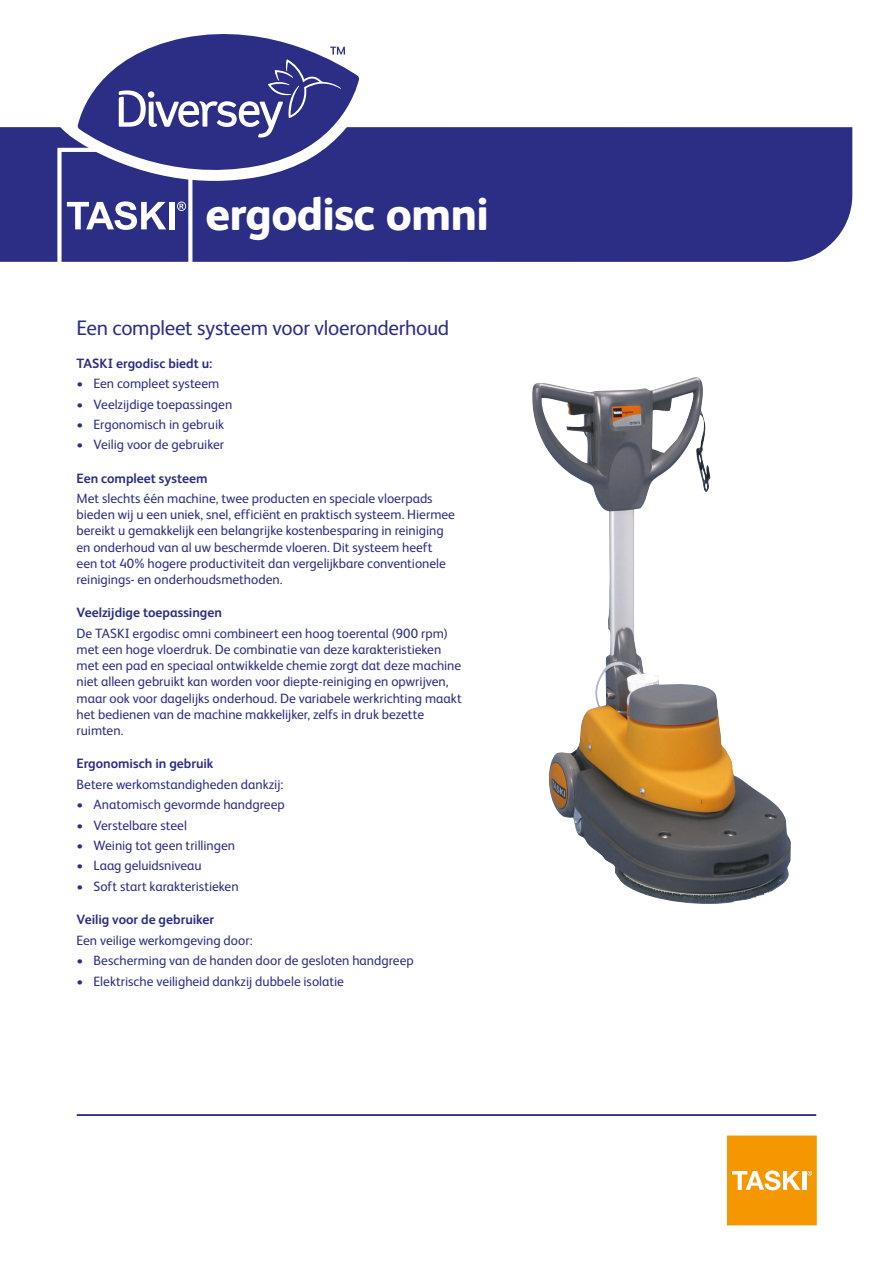
<style>
.page{position:relative;width:893px;height:1263px;background:#fff}
.page>*{position:absolute;margin:0;border:0;box-sizing:border-box;transform-origin:0 0}
.t1{font:800 46.5px "FS Albert Pro";letter-spacing:-.02em;color:#fff}
.Product_Description{font:21px "FS Albert Pro";letter-spacing:-.015em;color:#2c2d85}
.Maintext{font:13.5px/16.2px "FS Albert Pro";color:#2c2d85}
.Subheads{font:700 13.5px "FS Albert Pro";color:#2c2d85}
</style>
<div class="page">
<div style="left:0;top:127px;width:852px;height:135px;background:#2c2d85"></div>
<svg style="left:727px;top:1135px;width:90px;height:90px;background:#f5a018"></svg>
<svg style="left:57px;top:148px;width:135px;height:114px;background:#53549b"></svg>
<div style="left:169px;top:202px;width:6px;height:27px;background:#fff"></div>
<hr style="left:77px;top:1114px;width:739px;height:2px;background:#2c2d85">
<img style="left:532px;top:377px;width:259px;height:527px">
<svg style="left:58px;top:78px;width:316px;height:103px"></svg>
<svg style="left:78px;top:34px;width:281px;height:148px;fill:#2c2d85"></svg>
<svg style="left:119px;top:47px;width:226px;height:91px;background:#4f5099"></svg>
<p class="t1" style="left:205px;top:177px;width:285px">ergodisc omni</p>
<p class="Product_Description" style="left:77px;top:313px;width:374px">Een compleet systeem voor vloeronderhoud</p>
<p class="Subheads" style="left:77px;top:353px;width:137px">TASKI ergodisc biedt u:</p>
<p class="Maintext" style="left:77px;top:374px;width:144px">• Een compleet systeem</p>
<p class="Maintext" style="left:77px;top:395px;width:157px">• Veelzijdige toepassingen</p>
<p class="Maintext" style="left:77px;top:415px;width:149px">• Ergonomisch in gebruik</p>
<p class="Maintext" style="left:77px;top:436px;width:149px">• Veilig voor de gebruiker</p>
<p class="Subheads" style="left:77px;top:468px;width:133px">Een compleet systeem</p>
<p class="Maintext" style="left:77px;top:489px;width:380px">Met slechts één machine, twee producten en speciale vloerpads bieden wij u een uniek, snel, efficiënt en praktisch systeem. Hiermee bereikt u gemakkelijk een belangrijke kostenbesparing in reiniging en onderhoud van al uw beschermde vloeren. Dit systeem heeft een tot 40% hogere productiviteit dan vergelijkbare conventionele reinigings- en onderhoudsmethoden.</p>
<p class="Subheads" style="left:77px;top:603px;width:147px">Veelzijdige toepassingen</p>
<p class="Maintext" style="left:77px;top:624px;width:387px">De TASKI ergodisc omni combineert een hoog toerental (900 rpm) met een hoge vloerdruk. De combinatie van deze karakteristieken met een pad en speciaal ontwikkelde chemie zorgt dat deze machine niet alleen gebruikt kan worden voor diepte-reiniging en opwrijven, maar ook voor dagelijks onderhoud. De variabele werkrichting maakt het bedienen van de machine makkelijker, zelfs in druk bezette ruimten.</p>
<p class="Subheads" style="left:77px;top:754px;width:138px">Ergonomisch in gebruik</p>
<p class="Maintext" style="left:77px;top:775px;width:208px">Betere werkomstandigheden dankzij:</p>
<p class="Maintext" style="left:77px;top:795px;width:210px">• Anatomisch gevormde handgreep</p>
<p class="Maintext" style="left:77px;top:816px;width:112px">• Verstelbare steel</p>
<p class="Maintext" style="left:77px;top:836px;width:160px">• Weinig tot geen trillingen</p>
<p class="Maintext" style="left:77px;top:857px;width:127px">• Laag geluidsniveau</p>
<p class="Maintext" style="left:77px;top:877px;width:164px">• Soft start karakteristieken</p>
<p class="Subheads" style="left:77px;top:910px;width:139px">Veilig voor de gebruiker</p>
<p class="Maintext" style="left:77px;top:931px;width:178px">Een veilige werkomgeving door:</p>
<p class="Maintext" style="left:77px;top:951px;width:339px">• Bescherming van de handen door de gesloten handgreep</p>
<p class="Maintext" style="left:77px;top:972px;width:269px">• Elektrische veiligheid dankzij dubbele isolatie</p>
</div>
